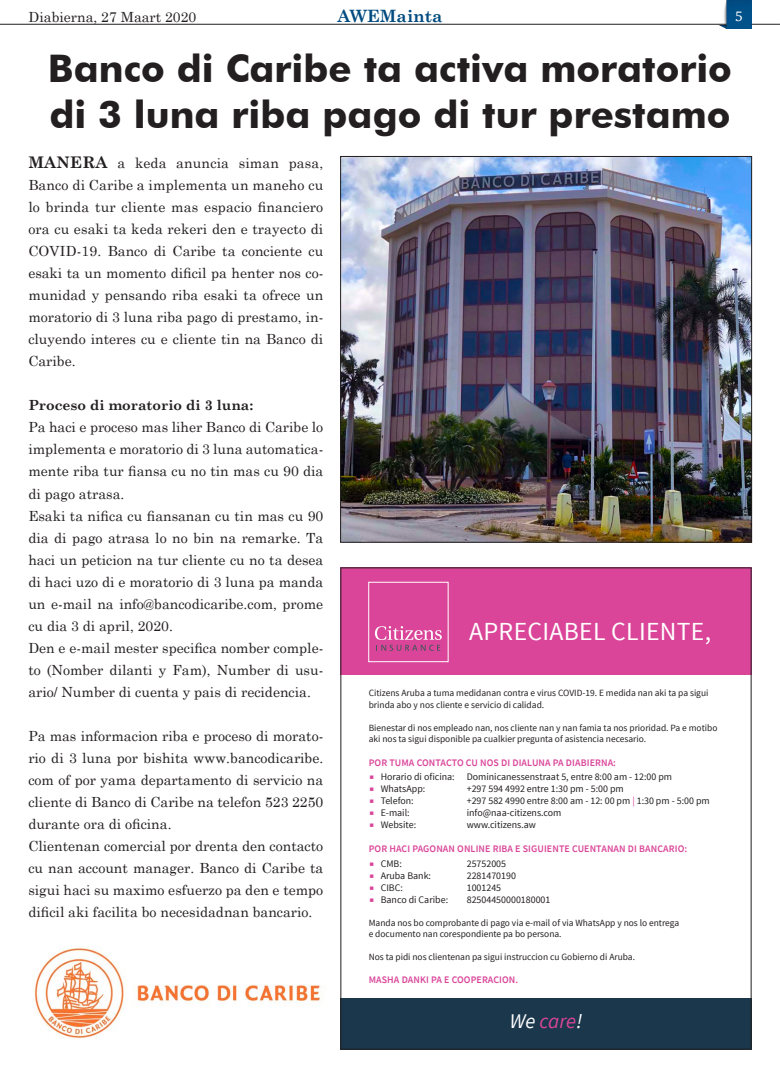
<style>
.page{position:relative;width:780px;height:1078px;background:#fff}
.page>*{position:absolute;margin:0;border:0;box-sizing:border-box;transform-origin:0 0}
.No_Spacing{font:700 38px/45.6px "Futura BT";color:#231f20}
.t1{font:26px "Source Sans Pro";letter-spacing:.01em;color:#fff}
.t2{font:italic 20.8px "Source Sans Pro";letter-spacing:-.01em;color:#da4599}
.Body_Text_14{font:700 17px "Century Schoolbook";color:#004b80}
.Body_Text_14-2{font:14px/22px "Century Schoolbook";color:#231f20;text-align:justify}
.Body_Text_14-3{font:700 14px "Century Schoolbook";color:#231f20}
.t3{font:14px "Charter ITCTT";color:#fff}
.t4{font:10px/14.8px "Source Sans Pro";color:#231f20}
.t5{font:600 10px/14.8px "Source Sans Pro";letter-spacing:.01em;color:#da4599}
.t6{font:9.5px/11.4px "Source Sans Pro";color:#231f20}
.s1{font-weight:700;font-size:16px}
.s2{font-weight:600;color:#da4599}
.s3{color:#da4599}
.s4{font-weight:400;color:#231f20}
.s5{color:#fff}
</style>
<div class="page">
<img style="left:718px;top:0;width:33px;height:28px">
<svg style="left:751px;top:24px;width:29px;height:1px"></svg>
<hr style="left:0;top:24px;width:726px;height:1px;background:#231f20">
<div style="left:340px;top:567px;width:411px;height:108px;background:#da4599"></div>
<div style="left:368px;top:581px;width:80px;height:81px;border:1px solid #fff"></div>
<svg style="left:375px;top:626px;width:67px;height:24px"></svg>
<div style="left:340px;top:998px;width:411px;height:51px;background:#1a374b"></div>
<img style="left:342px;top:158px;width:407px;height:382px">
<img style="left:34px;top:948px;width:288px;height:90px">
<p class="Body_Text_14-2" style="left:29px;top:5px;width:169px">Diabierna, 27 Maart 2020</p>
<p class="Body_Text_14" style="left:337px;top:3px;width:107px">AWEMainta</p>
<p class="t3" style="left:735px;top:7px;width:9px">5</p>
<p class="No_Spacing" style="left:48px;top:45px;width:685px">Banco di Caribe ta activa moratorio di 3 luna riba pago di tur prestamo</p>
<p class="Body_Text_14-2" style="left:28px;top:151px;width:296px"><span class="s1">MANERA</span> a keda anuncia siman pasa, Banco di Caribe a implementa un maneho cu lo brinda tur cliente mas espacio financiero ora cu esaki ta keda rekeri den e trayecto di COVID-19. Banco di Caribe ta conciente cu esaki ta un momento dificil pa henter nos co&shy;munidad y pensando riba esaki ta ofrece un moratorio di 3 luna riba pago di prestamo, in&shy;cluyendo interes cu e cliente tin na Banco di Caribe.</p>
<p class="Body_Text_14-3" style="left:28px;top:394px;width:226px">Proceso di moratorio di 3 luna:</p>
<p class="Body_Text_14-2" style="left:28px;top:415px;width:296px">Pa haci e proceso mas liher Banco di Caribe lo implementa e moratorio di 3 luna automatica&shy;mente riba tur fiansa cu no tin mas cu 90 dia di pago atrasa.</p>
<p class="Body_Text_14-2" style="left:28px;top:503px;width:296px">Esaki ta nifica cu fiansanan cu tin mas cu 90 dia di pago atrasa lo no bin na remarke. Ta haci un peticion na tur cliente cu no ta desea di haci uzo di e moratorio di 3 luna pa manda un e-mail na info@bancodicaribe.com, prome cu dia 3 di april, 2020.</p>
<p class="Body_Text_14-2" style="left:28px;top:635px;width:296px">Den e e-mail mester specifica nomber comple&shy;to (Nomber dilanti y Fam), Number di usu&shy;ario/ Number di cuenta y pais di recidencia.</p>
<p class="Body_Text_14-2" style="left:28px;top:723px;width:296px">Pa mas informacion riba e proceso di morato&shy;rio di 3 luna por bishita www.bancodicaribe. com of por yama departamento di servicio na cliente di Banco di Caribe na telefon 523 2250 durante ora di oficina.</p>
<p class="Body_Text_14-2" style="left:28px;top:833px;width:296px">Clientenan comercial por drenta den contacto cu nan account manager. Banco di Caribe ta sigui haci su maximo esfuerzo pa den e tempo dificil aki facilita bo necesidadnan bancario.</p>
<p class="t1" style="left:469px;top:615px;width:243px">APRECIABEL CLIENTE,</p>
<p class="t6" style="left:369px;top:687px;width:341px">Citizens Aruba a tuma medidanan contra e virus COVID-19. E medida nan aki ta pa sigui brinda abo y nos cliente e servicio di calidad.</p>
<p class="t6" style="left:369px;top:721px;width:350px">Bienestar di nos empleado nan, nos cliente nan y nan famia ta nos prioridad. Pa e motibo aki nos ta sigui disponible pa cualkier pregunta of asistencia necesario.</p>
<p class="t4" style="left:381px;top:754px;width:293px;text-indent:-12px"><span class="s2">POR TUMA CONTACTO CU NOS DI DIALUNA PA DIABIERNA:<br></span>Horario di oficina: Dominicanessenstraat 5, entre 8:00 am - 12:00 pm</p>
<p class="t4" style="left:381px;top:781px;width:46px">WhatsApp:</p>
<p class="t4" style="left:467px;top:781px;width:158px">+297 594 4992 entre 1:30 pm - 5:00 pm</p>
<p class="t4" style="left:381px;top:793px;width:35px">Telefon:</p>
<p class="t4" style="left:467px;top:793px;width:244px">+297 582 4990 entre 8:00 am - 12: 00 pm <span class="s3">|</span> 1:30 pm - 5:00 pm</p>
<p class="t4" style="left:381px;top:805px;width:30px">E-mail:</p>
<p class="t4" style="left:467px;top:805px;width:96px">info@naa-citizens.com</p>
<p class="t4" style="left:381px;top:817px;width:37px">Website:</p>
<p class="t4" style="left:467px;top:817px;width:71px">www.citizens.aw</p>
<p class="t5" style="left:381px;top:840px;width:308px;text-indent:-12px">POR HACI PAGONAN ONLINE RIBA E SIGUIENTE CUENTANAN DI BANCARIO:<br><span class="s4">CMB:</span></p>
<p class="t4" style="left:467px;top:855px;width:41px">25752005</p>
<p class="t4" style="left:381px;top:867px;width:52px">Aruba Bank:</p>
<p class="t4" style="left:467px;top:867px;width:51px">2281470190</p>
<p class="t4" style="left:381px;top:879px;width:24px">CIBC:</p>
<p class="t4" style="left:467px;top:879px;width:36px">1001245</p>
<p class="t4" style="left:381px;top:891px;width:69px">Banco di Caribe:</p>
<p class="t4" style="left:467px;top:891px;width:85px">82504450000180001</p>
<p class="t6" style="left:369px;top:916px;width:312px">Manda nos bo comprobante di pago via e-mail of via WhatsApp y nos lo entrega e documento nan corespondiente pa bo persona.</p>
<p class="t6" style="left:369px;top:950px;width:268px">Nos ta pidi nos clientenan pa sigui instruccion cu Gobierno di Aruba.</p>
<p class="t5" style="left:369px;top:972px;width:151px">MASHA DANKI PA E COOPERACION.</p>
<p class="t2" style="left:509px;top:1008px;width:74px"><span class="s5">We</span> care<span class="s5">!</span></p>
</div>
